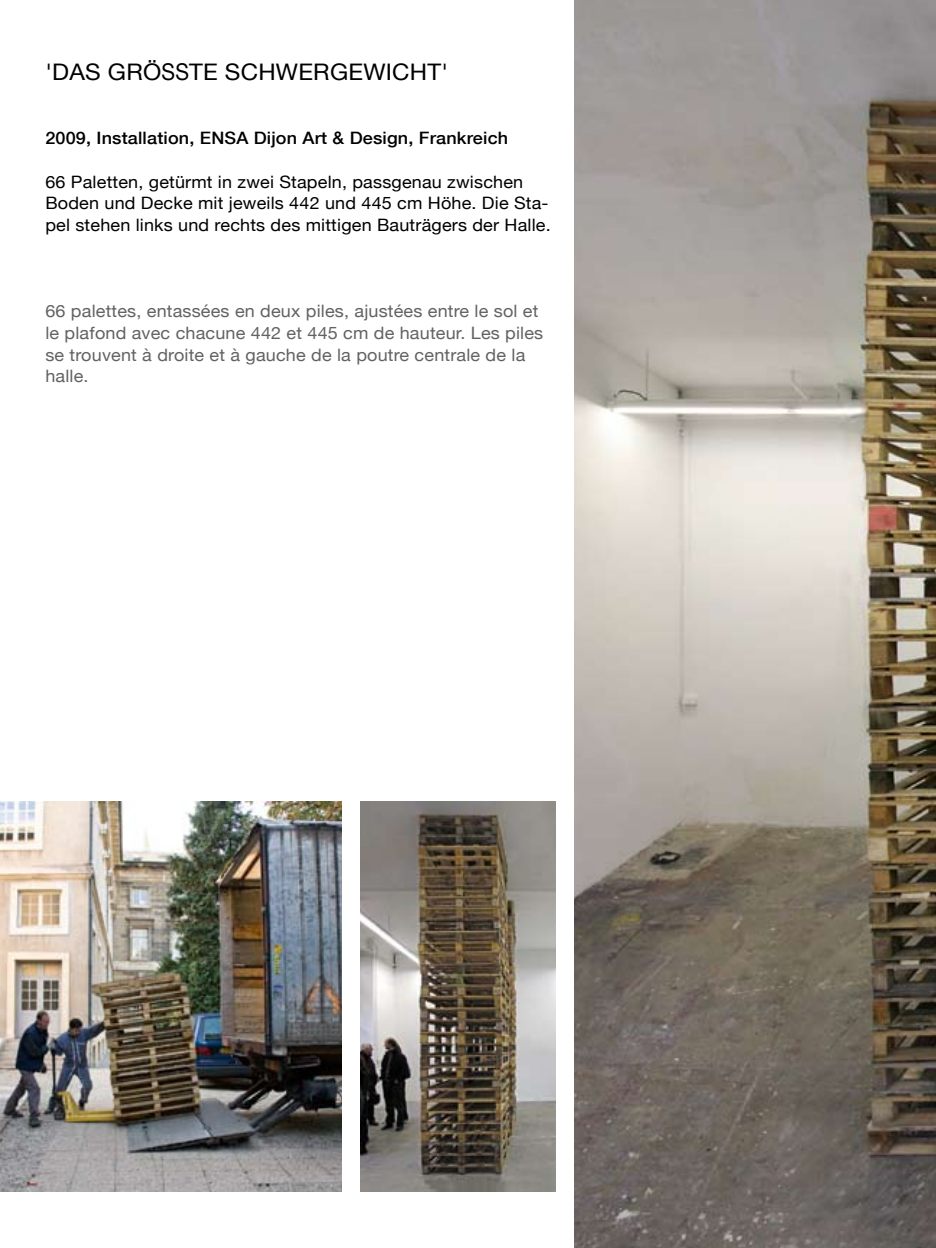
<style>
.page{position:relative;width:936px;height:1248px;background:#fff}
.page>*{position:absolute;margin:0;border:0;box-sizing:border-box;transform-origin:0 0}
.t1{font:22.8px "Helvetica Neue";letter-spacing:.01em;color:#000;scale:1.05 1}
.t2{font:17.2px/21.6px "Helvetica Neue";letter-spacing:.01em;color:#616264;scale:1.05 1}
.t3{font:17.2px/21.6px "Helvetica Neue";letter-spacing:.01em;color:#000;scale:1.05 1}
.t4{font:500 17.2px "Helvetica Neue";letter-spacing:.01em;color:#000;scale:1.05 1}
.s1{font-size:23.2px}
</style>
<div class="page">
<img style="left:574px;top:0;width:361px;height:1247px">
<img style="left:0;top:801px;width:341px;height:390px">
<img style="left:360px;top:801px;width:196px;height:390px">
<h1 class="t1" style="left:45px;top:58px;width:385px">'DAS GRÖ<span class="s1">SS</span>TE SCHWERGEWICHT'</h1>
<p class="t4" style="left:45px;top:128px;width:442px">2009, Installation, ENSA Dijon Art &amp; Design, Frankreich</p>
<p class="t3" style="left:45px;top:170px;width:483px">66 Paletten, getürmt in zwei Stapeln, passgenau zwischen<br>Boden und Decke mit jeweils 442 und 445 cm Höhe. Die Sta&shy;pel stehen links und rechts des mittigen Bauträgers der Halle.</p>
<p class="t2" style="left:45px;top:300px;width:475px">66 palettes, entassées en deux piles, ajustées entre le sol et le plafond avec chacune 442 et 445 cm de hauteur. Les piles se trouvent à droite et à gauche de la poutre centrale de la halle.</p>
</div>
